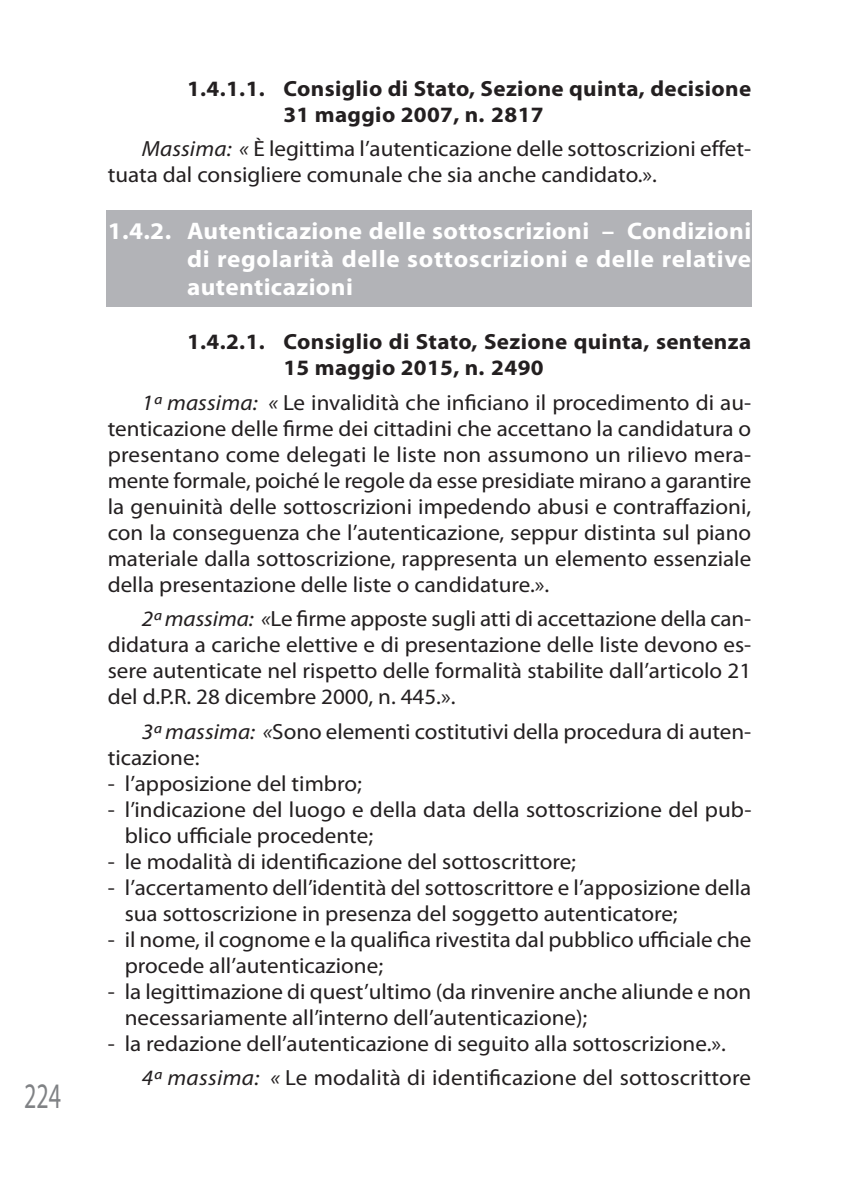
<style>
.page{position:relative;width:842px;height:1191px;background:#fff}
.page>*{position:absolute;margin:0;border:0;box-sizing:border-box;transform-origin:0 0}
.t1{font:36px "Myriad Pro";color:#808285;scale:.67 1}
.t2{font:700 24px/28px "Myriad Pro";letter-spacing:.025em;color:#fff;text-align:justify;scale:1.05 1}
.t3{font:22px/26px "Myriad Pro";color:#231f20;scale:1.05 1}
.t4{font:700 22px/26px "Myriad Pro";letter-spacing:.015em;color:#231f20;scale:1.05 1}
.s1{font-style:italic}
</style>
<div class="page">
<div style="left:106px;top:210px;width:646px;height:97px;background:#b2b3b7"></div>
<h1 class="t1" style="left:24px;top:1082px;width:57px">224</h1>
<p class="t4" style="left:283px;top:77px;width:447px;text-indent:-96px">1.4.1.1. Consiglio di Stato, Sezione quinta, decisione<br>31 maggio 2007, n. 2817</p>
<p class="t3" style="left:108px;top:138px;width:614px;text-indent:34px"><span class="s1">Massima: «</span> è legittima l’autenticazione delle sottoscrizioni effet&shy;tuata dal consigliere comunale che sia anche candidato.».</p>
<p class="t2" style="left:187px;top:219px;width:539px;text-indent:-79px">1.4.2. Autenticazione delle sottoscrizioni – Condizioni di regolarità delle sottoscrizioni e delle relative autenticazioni</p>
<p class="t4" style="left:283px;top:330px;width:447px;text-indent:-96px">1.4.2.1. Consiglio di Stato, Sezione quinta, sentenza<br>15 maggio 2015, n. 2490</p>
<p class="t3" style="left:108px;top:391px;width:614px;text-align:justify;text-indent:34px"><span class="s1">1ª massima: «</span> le invalidità che inficiano il procedimento di au&shy;tenticazione delle firme dei cittadini che accettano la candidatura o presentano come delegati le liste non assumono un rilievo mera&shy;mente formale, poiché le regole da esse presidiate mirano a garantire la genuinità delle sottoscrizioni impedendo abusi e contraffazioni, con la conseguenza che l’autenticazione, seppur distinta sul piano materiale dalla sottoscrizione, rappresenta un elemento essenziale della presentazione delle liste o candidature.».</p>
<p class="t3" style="left:108px;top:607px;width:614px;text-align:justify;text-indent:34px"><span class="s1">2ª massima: «</span>le firme apposte sugli atti di accettazione della can&shy;didatura a cariche elettive e di presentazione delle liste devono es&shy;sere autenticate nel rispetto delle formalità stabilite dall’articolo 21 del d.p.r. 28 dicembre 2000, n. 445.».</p>
<p class="t3" style="left:108px;top:720px;width:614px;text-indent:34px"><span class="s1">3ª massima: «</span>sono elementi costitutivi della procedura di auten&shy;ticazione:</p>
<p class="t3" style="left:108px;top:772px;width:243px">- l’apposizione del timbro;</p>
<p class="t3" style="left:125px;top:798px;width:598px;text-indent:-17px">- l’indicazione del luogo e della data della sottoscrizione del pub&shy;blico ufficiale procedente;</p>
<p class="t3" style="left:108px;top:850px;width:447px">- le modalità di identificazione del sottoscrittore;</p>
<p class="t3" style="left:125px;top:876px;width:598px;text-indent:-17px">- l’accertamento dell’identità del sottoscrittore e l’apposizione della sua sottoscrizione in presenza del soggetto autenticatore;</p>
<p class="t3" style="left:125px;top:928px;width:598px;text-indent:-17px">- il nome, il cognome e la qualifica rivestita dal pubblico ufficiale che procede all’autenticazione;</p>
<p class="t3" style="left:125px;top:980px;width:598px;text-indent:-17px">- la legittimazione di quest’ultimo (da rinvenire anche aliunde e non necessariamente all’interno dell’autenticazione);</p>
<p class="t3" style="left:142px;top:1028px;width:582px;line-height:34.6px;text-indent:-34px">- la redazione dell’autenticazione di seguito alla sottoscrizione.».<br><span class="s1">4ª massima: «</span> le modalità di identificazione del sottoscrittore</p>
</div>
